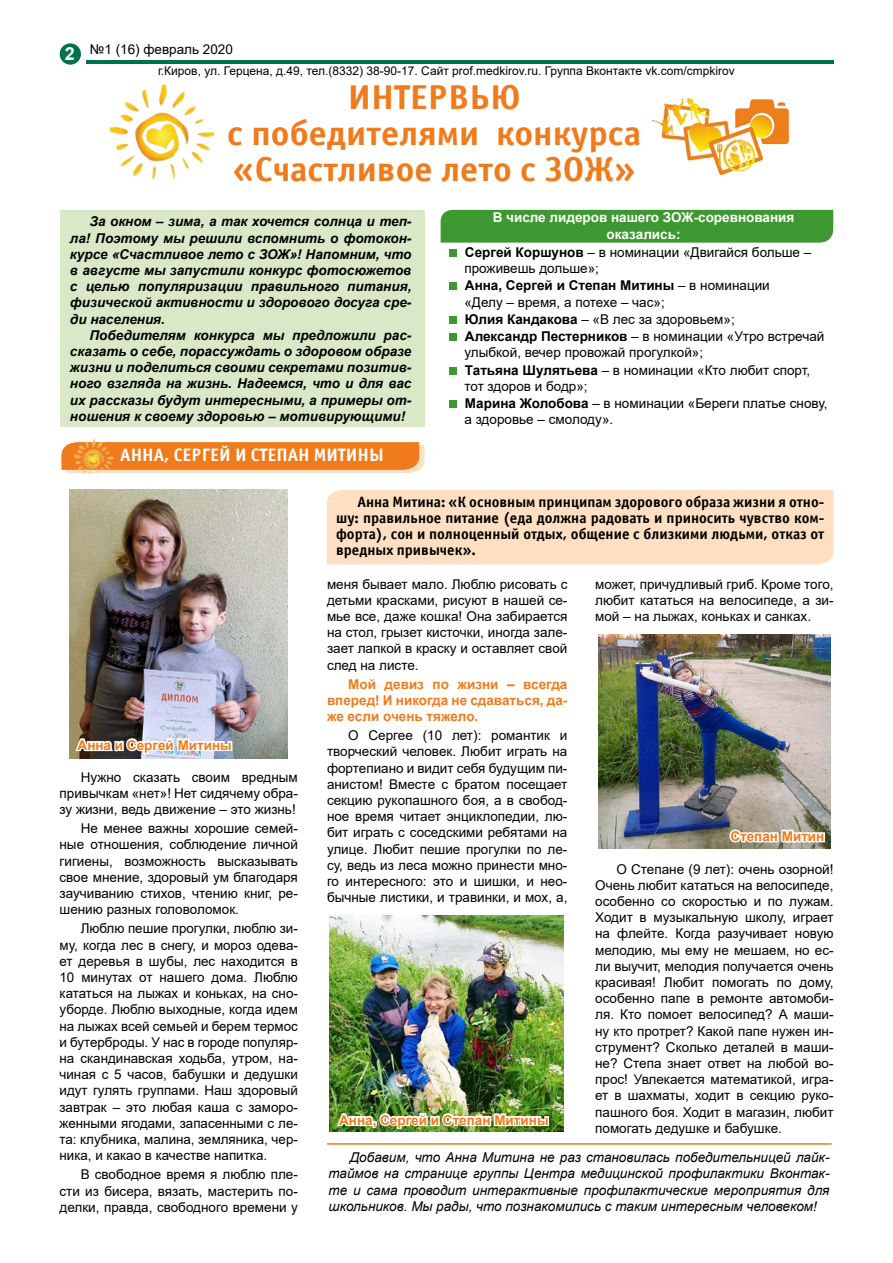
<style>
.page{position:relative;width:893px;height:1263px;background:#fff}
.page>*{position:absolute;margin:0;border:0;box-sizing:border-box;transform-origin:0 0}
.t1{font:700 34.5px/36px "Officina Sans Win C";color:#f07b1c;text-align:center;scale:1.05 1}
.t2{font:700 18px "Officina Sans Win C";color:#fffefd}
.t3{font:700 15px/16.2px "Officina Sans Win C";color:#000;text-align:justify}
.t4{font:13.5px/16.2px "Arial";color:#000;text-align:justify}
.t5{font:italic 700 13.5px/16.2px "Arial";color:#000;text-align:justify}
.t6{font:italic 13.5px/16.2px "Arial";color:#000;text-align:justify}
.t7{font:700 13.5px/16.2px "Arial";color:#f07b1c;text-align:justify}
.t8{font:700 13.5px/16.2px "Arial";color:#fffefd;text-align:center}
.t9{font:12px "Arial";color:#000}
.s1{font-weight:700;font-size:18px;color:#fffefd}
.s2{font-weight:700}
</style>
<div class="page">
<div style="left:440px;top:210px;width:393px;height:33px;background:#3d9831"></div>
<div style="left:60px;top:210px;width:365px;height:217px;background:#d9e8c7"></div>
<hr style="left:86px;top:60px;width:747px;height:4px;background:#00714f">
<div style="left:60px;top:43px;width:21px;height:22px;background:#00714f;border-radius:50%"></div>
<img style="left:109px;top:84px;width:106px;height:96px">
<img style="left:652px;top:98px;width:137px;height:76px">
<div style="left:449px;top:249px;width:8px;height:8px;background:#3d9831"></div>
<div style="left:449px;top:282px;width:8px;height:8px;background:#3d9831"></div>
<div style="left:449px;top:316px;width:8px;height:8px;background:#3d9831"></div>
<div style="left:449px;top:333px;width:8px;height:8px;background:#3d9831"></div>
<div style="left:449px;top:367px;width:8px;height:8px;background:#3d9831"></div>
<div style="left:449px;top:400px;width:8px;height:8px;background:#3d9831"></div>
<svg style="left:61px;top:442px;width:364px;height:31px;background:#f18832"></svg>
<img style="left:71px;top:439px;width:46px;height:36px">
<img style="left:70px;top:490px;width:217px;height:268px">
<img style="left:73px;top:718px;width:161px;height:40px">
<div style="left:327px;top:490px;width:506px;height:74px;background:#ffdfc1"></div>
<hr style="left:327px;top:1143px;width:504px;height:2px;background:#f07b1c">
<img style="left:329px;top:915px;width:235px;height:217px">
<img style="left:598px;top:635px;width:233px;height:214px">
<img style="left:335px;top:1093px;width:216px;height:39px">
<svg style="left:727px;top:809px;width:99px;height:40px"></svg>
<p class="t4" style="left:65px;top:41px;width:170px"><span class="s1">2</span> №1 (16) февраль 2020</p>
<p class="t9" style="left:158px;top:63px;width:578px">г.Киров, ул. Герцена, д.49, тел.(8332) 38-90-17. Сайт prof.medkirov.ru. Группа Вконтакте vk.com/cmpkirov</p>
<h1 class="t1" style="left:227px;top:80px;width:396px">ИНТЕРВЬЮ<br>с победителями конкурса «Счастливое лето с ЗОЖ»</h1>
<p class="t5" style="left:70px;top:214px;width:343px;text-indent:19px">За окном – зима, а так хочется солнца и теп&shy;ла! Поэтому мы решили вспомнить о фотокон&shy;курсе «Счастливое лето с ЗОЖ»! Напомним, что в августе мы запустили конкурс фотосюжетов с целью популяризации правильного питания, физической активности и здорового досуга сре&shy;ди населения.</p>
<p class="t5" style="left:70px;top:327px;width:343px;text-indent:19px">Победителям конкурса мы предложили рас&shy;сказать о себе, порассуждать о здоровом образе жизни и поделиться своими секретами позитив&shy;ного взгляда на жизнь. Надеемся, что и для вас их рассказы будут интересными, а примеры от&shy;ношения к своему здоровью – мотивирующими!</p>
<h2 class="t2" style="left:120px;top:445px;width:265px">АННА, СЕРГЕЙ И СТЕПАН МИТИНЫ</h2>
<p class="t8" style="left:493px;top:210px;width:303px">В числе лидеров нашего ЗОЖ-соревнования оказались:</p>
<p class="t4" style="left:464px;top:244px;width:365px;line-height:16.8px;text-align:left"><span class="s2">Сергей Коршунов</span> – в номинации «Двигайся больше – проживешь дольше»;<br><span class="s2">Анна, Сергей и Степан Митины</span> – в номинации<br>«Делу – время, а потехе – час»;<br><span class="s2">Юлия Кандакова</span> – «В лес за здоровьем»;<br><span class="s2">Александр Пестерников</span> – в номинации «Утро встречай улыбкой, вечер провожай прогулкой»;<br><span class="s2">Татьяна Шулятьева</span> – в номинации «Кто любит спорт, тот здоров и бодр»;<br><span class="s2">Марина Жолобова</span> – в номинации «Береги платье снову, а здоровье – смолоду».</p>
<p class="t7" style="left:78px;top:737px;width:156px">Анна и Сергей Митины</p>
<p class="t4" style="left:60px;top:769px;width:240px;text-indent:21px">Нужно сказать своим вредным привычкам «нет»! Нет сидячему обра&shy;зу жизни, ведь движение – это жизнь!</p>
<p class="t4" style="left:60px;top:820px;width:240px;text-indent:21px">Не менее важны хорошие семей&shy;ные отношения, соблюдение личной гигиены, возможность высказывать свое мнение, здоровый ум благодаря заучиванию стихов, чтению книг, ре&shy;шению разных головоломок.</p>
<p class="t4" style="left:60px;top:920px;width:240px;text-indent:21px">Люблю пешие прогулки, люблю зи&shy;му, когда лес в снегу, и мороз одева&shy;ет деревья в шубы, лес находится в 10 минутах от нашего дома. Люблю кататься на лыжах и коньках, на сно&shy;уборде. Люблю выходные, когда идем на лыжах всей семьей и берем термос и бутерброды. У нас в городе популяр&shy;на скандинавская ходьба, утром, на&shy;чиная с 5 часов, бабушки и дедушки идут гулять группами. Наш здоровый завтрак – это любая каша с заморо&shy;женными ягодами, запасенными с ле&shy;та: клубника, малина, земляника, чер&shy;ника, и какао в качестве напитка.</p>
<p class="t4" style="left:60px;top:1166px;width:240px;text-indent:21px">В свободное время я люблю пле&shy;сти из бисера, вязать, мастерить по&shy;делки, правда, свободного времени у</p>
<p class="t3" style="left:336px;top:494px;width:490px;text-indent:21px">Анна Митина: «К основным принципам здорового образа жизни я отно&shy;шу: правильное питание (еда должна радовать и приносить чувство ком&shy;форта), сон и полноценный отдых, общение с близкими людьми, отказ от вредных привычек».</p>
<p class="t4" style="left:327px;top:576px;width:242px">меня бывает мало. Люблю рисовать с детьми красками, рисуют в нашей се&shy;мье все, даже кошка! Она забирается на стол, грызет кисточки, иногда зале&shy;зает лапкой в краску и оставляет свой след на листе.</p>
<p class="t7" style="left:327px;top:676px;width:242px;text-indent:21px">Мой девиз по жизни – всегда вперед! И никогда не сдаваться, да&shy;же если очень тяжело.</p>
<p class="t4" style="left:327px;top:727px;width:242px;text-indent:21px">О Сергее (10 лет): романтик и творческий человек. Любит играть на фортепиано и видит себя будущим пи&shy;анистом! Вместе с братом посещает секцию рукопашного боя, а в свобод&shy;ное время читает энциклопедии, лю&shy;бит играть с соседскими ребятами на улице. Любит пешие прогулки по ле&shy;су, ведь из леса можно принести мно&shy;го интересного: это и шишки, и нео&shy;бычные листики, и травинки, и мох, а,</p>
<p class="t7" style="left:339px;top:1112px;width:211px">Анна, Сергей и Степан Митины</p>
<p class="t4" style="left:595px;top:576px;width:240px">может, причудливый гриб. Кроме того, любит кататься на велосипеде, а зи&shy;мой – на лыжах, коньках и санках.</p>
<p class="t7" style="left:730px;top:828px;width:96px">Степан Митин</p>
<p class="t4" style="left:595px;top:861px;width:240px;text-indent:21px">О Степане (9 лет): очень озорной!<br>Очень любит кататься на велосипеде, особенно со скоростью и по лужам.<br>Ходит в музыкальную школу, играет на флейте. Когда разучивает новую мелодию, мы ему не мешаем, но ес&shy;ли выучит, мелодия получается очень красивая! Любит помогать по дому, особенно папе в ремонте автомоби&shy;ля. Кто помоет велосипед? А маши&shy;ну кто протрет? Какой папе нужен ин&shy;струмент? Сколько деталей в маши&shy;не? Степа знает ответ на любой во&shy;прос! Увлекается математикой, игра&shy;ет в шахматы, ходит в секцию руко&shy;пашного боя. Ходит в магазин, любит помогать дедушке и бабушке.</p>
<p class="t6" style="left:328px;top:1149px;width:503px;text-indent:21px">Добавим, что Анна Митина не раз становилась победительницей лайк&shy;таймов на странице группы Центра медицинской профилактики Вконтак&shy;те и сама проводит интерактивные профилактические мероприятия для школьников. Мы рады, что познакомились с таким интересным человеком!</p>
</div>
